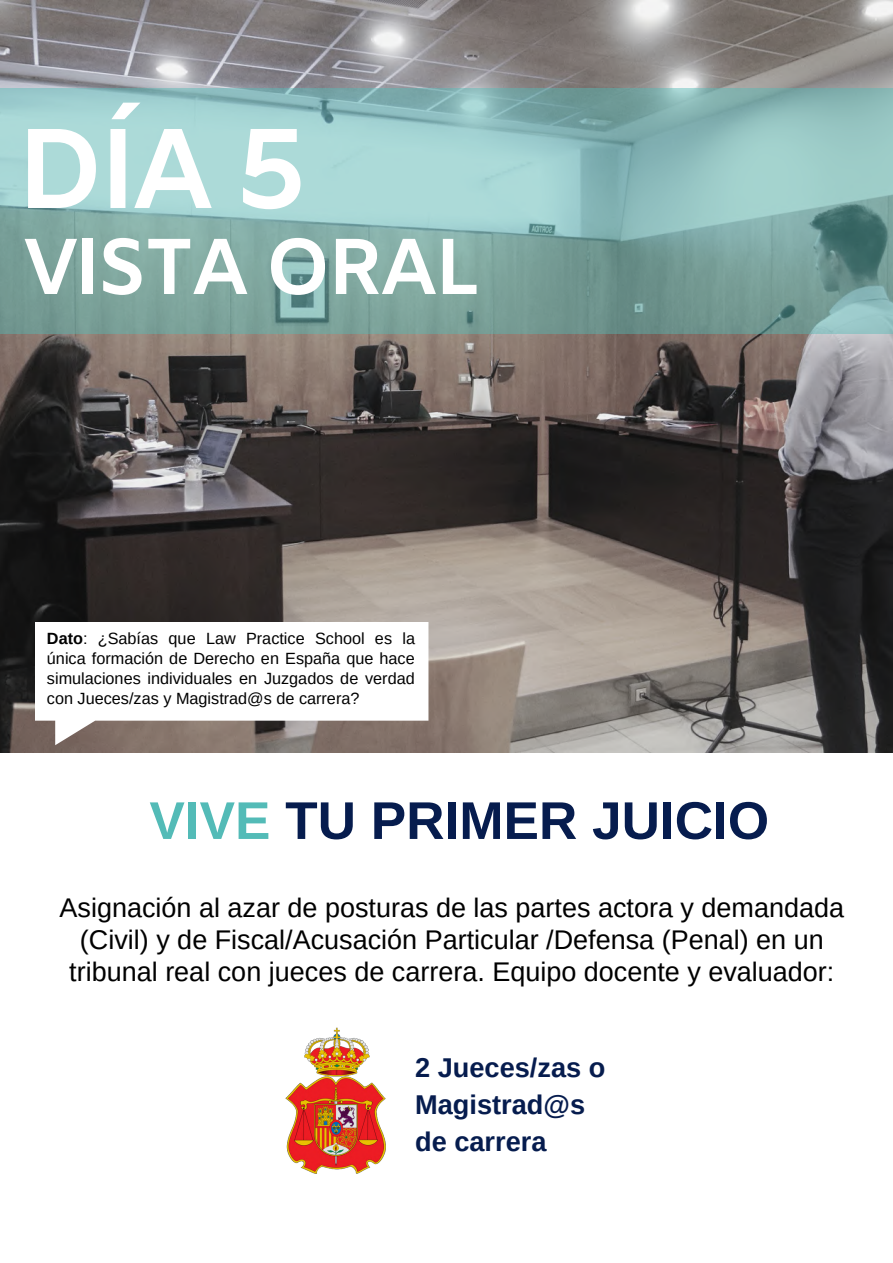
<style>
.page{position:relative;width:893px;height:1263px;background:#fff}
.page>*{position:absolute;margin:0;border:0;box-sizing:border-box;transform-origin:0 0}
.t1{font:700 113.4px "Amiko";color:#fff}
.t2{font:700 79.2px "Amiko";letter-spacing:-.045em;color:#fff}
.t3{font:700 53.1px "Arimo";color:#061c4e}
.t4{font:700 27.15px/37px "Arimo";color:#061c4e}
.t5{font:27px/32px "Arimo";color:#000;text-align:center}
.t6{font:16.2px/20.2px "Arimo";color:#000;text-align:justify}
.s1{font-weight:700}
.s2{color:#53bbb7}
</style>
<div class="page">
<img style="left:0;top:0;width:892px;height:752px">
<svg style="left:0;top:88px;width:892px;height:246px;background:#8bb6b3"></svg>
<img style="left:285px;top:1027px;width:101px;height:145px">
<svg style="left:35px;top:621px;width:393px;height:124px"></svg>
<p class="t1" style="left:16px;top:103px;width:292px">DÍA 5</p>
<p class="t2" style="left:23px;top:220px;width:459px">VISTA ORAL</p>
<p class="t6" style="left:47px;top:628px;width:369px"><span class="s1">Dato</span>: ¿Sabías que Law Practice School es la única formación de Derecho en España que hace simulaciones individuales en Juzgados de verdad con Jueces/zas y Magistrad@s de carrera?</p>
<p class="t3" style="left:149px;top:790px;width:621px"><span class="s2">VIVE</span> TU PRIMER JUICIO</p>
<p class="t5" style="left:60px;top:891px;width:786px">Asignación al azar de posturas de las partes actora y demandada (Civil) y de Fiscal/Acusación Particular /Defensa (Penal) en un tribunal real con jueces de carrera. Equipo docente y evaluador:</p>
<p class="t4" style="left:415px;top:1048px;width:192px">2 Jueces/zas o<br>Magistrad@s de carrera</p>
</div>
